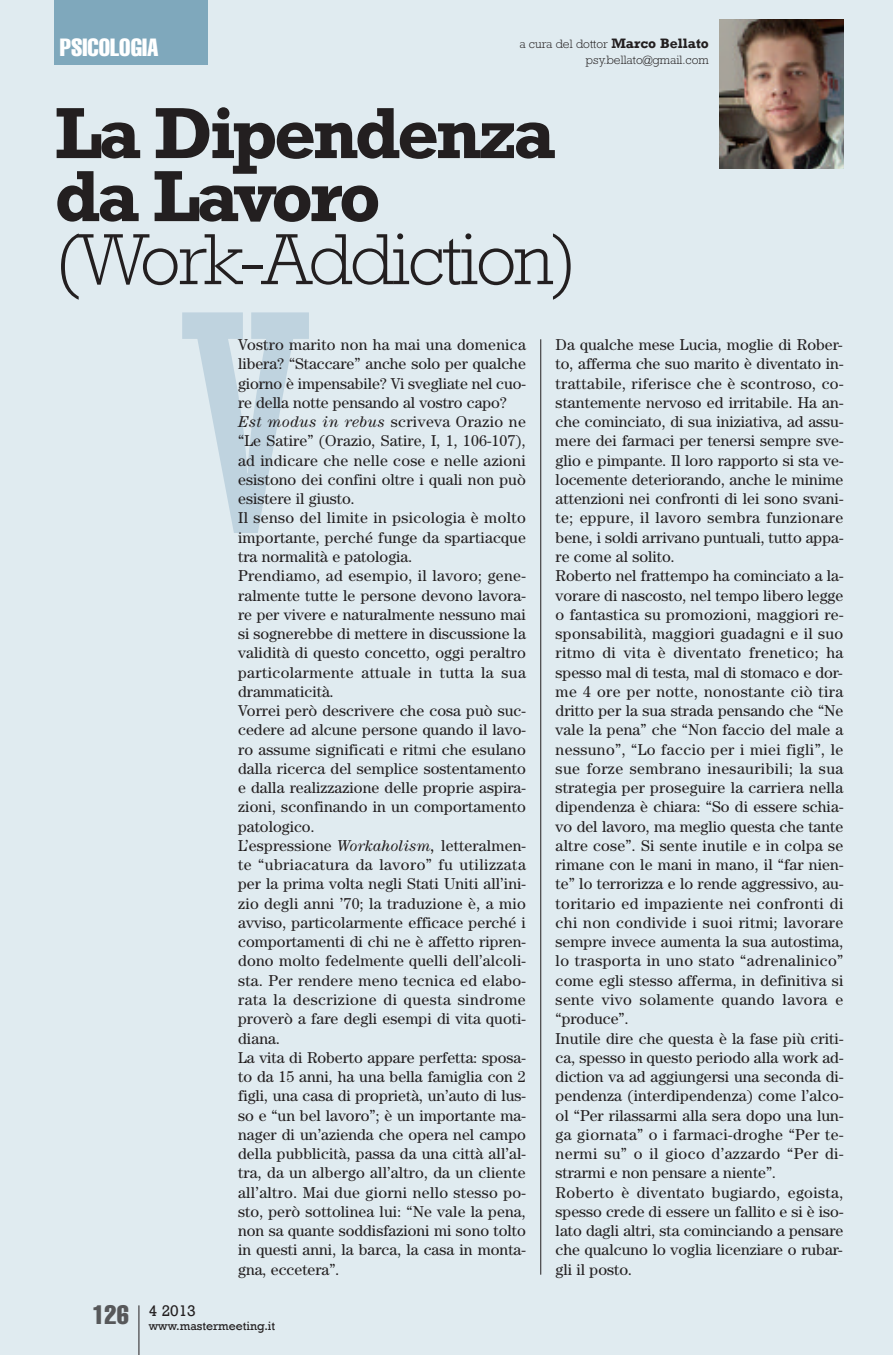
<style>
.page{position:relative;width:893px;height:1355px;background:#fff}
.page>*{position:absolute;margin:0;border:0;box-sizing:border-box;transform-origin:0 0}
.t1{font:700 73.5px/63px "Rockwell";letter-spacing:-.05em;color:#231f20}
.t2{font:300 73.5px "Rockwell";letter-spacing:-.03em;color:#231f20}
.t3{font:extra-condensed 24.5px "Helvetica";color:#fff}
.t4{font:15.75px/19.2px "Century";letter-spacing:.005em;color:#231f20}
.t5{font:15.75px "Rockwell";color:#231f20}
.t6{font:300 12.25px/15.8px "Rockwell";color:#231f20;text-align:right}
.t7{font:12.25px "Rockwell";color:#231f20}
.s1{font-weight:700;font-size:14px}
.s2{font-style:italic}
</style>
<div class="page">
<div style="left:0;top:0;width:893px;height:1354px;background:#e0ebf0"></div>
<hr style="left:138px;top:1305px;width:1px;height:49px;background:#231f20">
<div style="left:55px;top:0;width:153px;height:64px;background:#7fa8bc"></div>
<svg style="left:182px;top:312px;width:127px;height:221px"></svg>
<img style="left:719px;top:20px;width:124px;height:149px">
<hr style="left:540px;top:339px;width:1px;height:935px;background:#231f20">
<h2 class="t3" style="left:60px;top:39px;width:100px">PSICOLOGIA</h2>
<p class="t6" style="left:519px;top:38px;width:191px">a cura del dottor <span class="s1">Marco Bellato </span>psy.bellato@gmail.com</p>
<h1 class="t1" style="left:55px;top:100px;width:503px">La Dipendenza da Lavoro</h1>
<h1 class="t2" style="left:55px;top:234px;width:524px">(Work-Addiction)</h1>
<p class="t4" style="left:238px;top:336px;width:289px">Vostro marito non ha mai una domenica libera? “Staccare” anche solo per qualche giorno è impensabile? Vi svegliate nel cuo&shy;re della notte pensando al vostro capo?<br><span class="s2">Est modus in rebus</span> scriveva Orazio ne “Le Satire” (Orazio, Satire, I, 1, 106-107), ad indicare che nelle cose e nelle azioni esistono dei confini oltre i quali non può esistere il giusto.<br>Il senso del limite in psicologia è molto importante, perché funge da spartiacque tra normalità e patologia.<br>Prendiamo, ad esempio, il lavoro; gene&shy;ralmente tutte le persone devono lavora&shy;re per vivere e naturalmente nessuno mai si sognerebbe di mettere in discussione la validità di questo concetto, oggi peraltro particolarmente attuale in tutta la sua drammaticità.<br>Vorrei però descrivere che cosa può suc&shy;cedere ad alcune persone quando il lavo&shy;ro assume significati e ritmi che esulano dalla ricerca del semplice sostentamento e dalla realizzazione delle proprie aspira&shy;zioni, sconfinando in un comportamento patologico.<br>L’espressione <span class="s2">Workaholism,</span> letteralmen&shy;te “ubriacatura da lavoro” fu utilizzata per la prima volta negli Stati Uniti all’ini&shy;zio degli anni ’70; la traduzione è, a mio avviso, particolarmente efficace perché i comportamenti di chi ne è affetto ripren&shy;dono molto fedelmente quelli dell’alcoli&shy;sta. Per rendere meno tecnica ed elabo&shy;rata la descrizione di questa sindrome proverò a fare degli esempi di vita quoti&shy;diana.<br>La vita di Roberto appare perfetta: sposa&shy;to da 15 anni, ha una bella famiglia con 2 figli, una casa di proprietà, un’auto di lus&shy;so e “un bel lavoro”; è un importante ma&shy;nager di un’azienda che opera nel campo della pubblicità, passa da una città all’al&shy;tra, da un albergo all’altro, da un cliente all’altro. Mai due giorni nello stesso po&shy;sto, però sottolinea lui: “Ne vale la pena, non sa quante soddisfazioni mi sono tolto in questi anni, la barca, la casa in monta&shy;gna, eccetera”.</p>
<p class="t7" style="left:92px;top:1318px;width:184px"><sup>126</sup> www.mastermeeting.it</p>
<p class="t5" style="left:149px;top:1300px;width:49px">4 2013</p>
<p class="t4" style="left:556px;top:336px;width:289px">Da qualche mese Lucia, moglie di Rober&shy;to, afferma che suo marito è diventato in&shy;trattabile, riferisce che è scontroso, co&shy;stantemente nervoso ed irritabile. Ha an&shy;che cominciato, di sua iniziativa, ad assu&shy;mere dei farmaci per tenersi sempre sve&shy;glio e pimpante. Il loro rapporto si sta ve&shy;locemente deteriorando, anche le minime attenzioni nei confronti di lei sono svani&shy;te; eppure, il lavoro sembra funzionare bene, i soldi arrivano puntuali, tutto appa&shy;re come al solito.<br>Roberto nel frattempo ha cominciato a la&shy;vorare di nascosto, nel tempo libero legge o fantastica su promozioni, maggiori re&shy;sponsabilità, maggiori guadagni e il suo ritmo di vita è diventato frenetico; ha spesso mal di testa, mal di stomaco e dor&shy;me 4 ore per notte, nonostante ciò tira dritto per la sua strada pensando che “Ne vale la pena” che “Non faccio del male a nessuno”, “Lo faccio per i miei figli”, le sue forze sembrano inesauribili; la sua strategia per proseguire la carriera nella dipendenza è chiara: “So di essere schia&shy;vo del lavoro, ma meglio questa che tante altre cose”. Si sente inutile e in colpa se rimane con le mani in mano, il “far nien&shy;te” lo terrorizza e lo rende aggressivo, au&shy;toritario ed impaziente nei confronti di chi non condivide i suoi ritmi; lavorare sempre invece aumenta la sua autostima, lo trasporta in uno stato “adrenalinico” come egli stesso afferma, in definitiva si sente vivo solamente quando lavora e “produce”.<br>Inutile dire che questa è la fase più criti&shy;ca, spesso in questo periodo alla work ad&shy;diction va ad aggiungersi una seconda di&shy;pendenza (interdipendenza) come l’alco&shy;ol “Per rilassarmi alla sera dopo una lun&shy;ga giornata” o i farmaci-droghe “Per te&shy;nermi su” o il gioco d’azzardo “Per di&shy;strarmi e non pensare a niente”.<br>Roberto è diventato bugiardo, egoista, spesso crede di essere un fallito e si è iso&shy;lato dagli altri, sta cominciando a pensare che qualcuno lo voglia licenziare o rubar&shy;gli il posto.</p>
</div>
